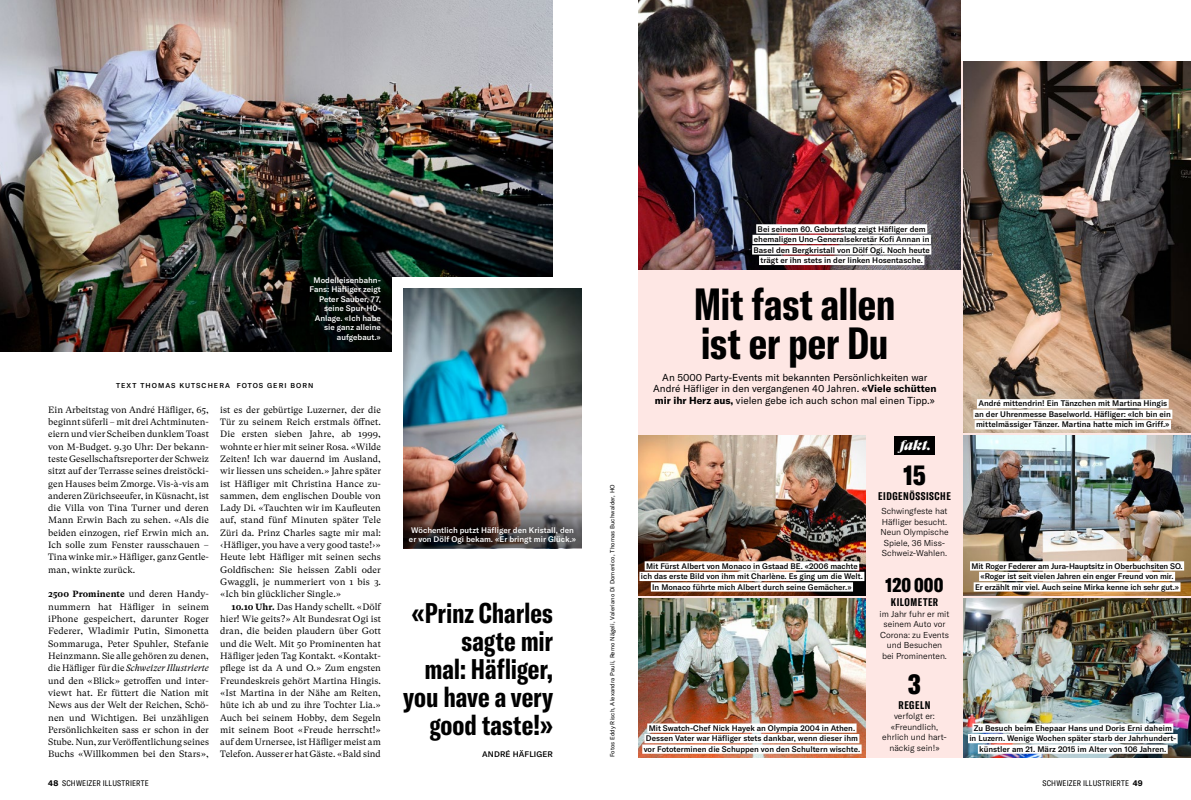
<style>
.page{position:relative;width:1191px;height:800px;background:#fff}
.page>*{position:absolute;margin:0;border:0;box-sizing:border-box;transform-origin:0 0}
._200_Tit_GTAmComp_50{font:700 extra-condensed 44.4px/38.9px "GT America";letter-spacing:-.01em;color:#000}
._703_Quote_GTAmComp{font:700 extra-condensed 28px/28px "GT America";color:#000;text-align:right}
._1000_Zahl_GTAmComp{font:900 extra-condensed 28px "GT America";color:#000}
._1000_Zahl_GTAmComp-2{font:900 extra-condensed 20px "GT America";letter-spacing:.005em;color:#000}
._100_Vorzeile_GTSupD{font:italic 14px "GT Super Display Super";color:#fff}
._900_Box_Tit_GTAmCom{font:700 extra-condensed 11px "GT America";letter-spacing:.05em;color:#000}
._1000_Zahl_GTAmComp-3{font:700 extra-condensed 11px "GT America";letter-spacing:.05em;color:#000}
._301_Lead_GTAm_2Stof{font:10px/11.5px "GT America";color:#000;text-align:center}
._500_LT_GTSupText_BS{font:9.2px/12.3px "GT Super Text";letter-spacing:.005em;color:#000;text-align:justify}
._500_LT_GTSupText_BS-2{font:700 9px "GT Super Text";letter-spacing:.005em;color:#000}
._901_Box_Txt_GTAm_FS{font:300 8.5px/10.5px "GT America";color:#000;text-align:center}
._800_Legi_GTAm_Med_m{font:500 8px "GT America";color:#000}
._800_Legi_GTAm_Med_x{font:500 8px/9.5px "GT America";color:#fff;text-align:right}
.t1{font:condensed 8px "GT America";letter-spacing:.025em;color:#000}
._704_Quote_Name_x10{font:500 8px "GT America";letter-spacing:.015em;color:#000}
._401_AUTOR_GTAm_x07{font:500 7px "GT America";letter-spacing:.15em;color:#000}
._400_Fotobyline_GTAm{font:6px "GT America";letter-spacing:.015em;color:#000}
.s1{font-weight:700;font-size:9px}
.s2{font-weight:400;font-size:9.2px}
.s3{font-style:italic}
.s4{font-weight:700}
.s5{font-weight:700;font-stretch:normal}
</style>
<div class="page">
<div style="left:638px;top:61px;width:553px;height:696px;background:#fee7e4"></div>
<img style="left:0;top:0;width:553px;height:351px">
<div style="left:392px;top:277px;width:189px;height:131px;background:#fff"></div>
<img style="left:403px;top:288px;width:178px;height:186px">
<img style="left:403px;top:474px;width:178px;height:74px">
<img style="left:638px;top:436px;width:228px;height:159px">
<img style="left:963px;top:436px;width:228px;height:159px">
<img style="left:638px;top:0;width:322px;height:269px">
<img style="left:638px;top:598px;width:228px;height:159px">
<img style="left:963px;top:598px;width:228px;height:159px">
<img style="left:963px;top:61px;width:228px;height:371px">
<div style="left:894px;top:436px;width:40px;height:18px;background:#000"></div>
<div style="left:977px;top:399px;width:191px;height:9px;background:#fff"></div>
<div style="left:973px;top:409px;width:199px;height:10px;background:#fff"></div>
<div style="left:974px;top:420px;width:197px;height:9px;background:#fff"></div>
<div style="left:756px;top:224px;width:171px;height:9px;background:#fff"></div>
<div style="left:752px;top:235px;width:179px;height:9px;background:#fff"></div>
<div style="left:752px;top:245px;width:179px;height:9px;background:#fff"></div>
<div style="left:759px;top:256px;width:165px;height:9px;background:#fff"></div>
<div style="left:970px;top:561px;width:214px;height:9px;background:#fff"></div>
<div style="left:979px;top:571px;width:196px;height:10px;background:#fff"></div>
<div style="left:973px;top:582px;width:207px;height:9px;background:#fff"></div>
<div style="left:644px;top:561px;width:215px;height:9px;background:#fff"></div>
<div style="left:639px;top:571px;width:225px;height:10px;background:#fff"></div>
<div style="left:651px;top:582px;width:202px;height:9px;background:#fff"></div>
<div style="left:972px;top:723px;width:201px;height:9px;background:#fff"></div>
<div style="left:968px;top:733px;width:209px;height:10px;background:#fff"></div>
<div style="left:978px;top:744px;width:189px;height:9px;background:#fff"></div>
<div style="left:647px;top:723px;width:209px;height:9px;background:#fff"></div>
<div style="left:644px;top:733px;width:215px;height:10px;background:#fff"></div>
<div style="left:642px;top:744px;width:219px;height:9px;background:#fff"></div>
<p class="_800_Legi_GTAm_Med_x" style="left:309px;top:275px;width:73px">Modelleisenbahn-<br>Fans: Häfliger zeigt<br>Peter Sauber, 77, seine Spur-H0-<br>Anlage. «Ich habe sie ganz alleine aufgebaut.»</p>
<p class="_401_AUTOR_GTAm_x07" style="left:116px;top:381px;width:199px">TEXT THOMAS KUTSCHERA FOTOS GERI BORN</p>
<p class="_500_LT_GTSupText_BS" style="left:220px;top:403px;width:162px">ist es der gebürtige Luzerner, der die Tür zu seinem Reich erstmals öffnet.<br>Die ersten sieben Jahre, ab 1999, wohnte er hier mit seiner Rosa. «Wilde Zeiten! Ich war dauernd im Ausland, wir liessen uns scheiden.» Jahre später ist Häfliger mit Christina Hance zu&shy;sammen, dem englischen Double von Lady Di. «Tauchten wir im Kaufleuten auf, stand fünf Minuten später Tele Züri da. Prinz Charles sagte mir mal: ‹Häf-liger, you have a very good taste!›» Heute lebt Häfliger mit seinen sechs Goldfischen: Sie heissen Zabli oder Gwaggli, je nummeriert von 1 bis 3. «Ich bin glücklicher Single.»</p>
<p class="_500_LT_GTSupText_BS" style="left:220px;top:600px;width:162px;text-indent:11px"><span class="s1">10.10 Uhr.</span> Das Handy schellt. «Dölf hier! Wie geits?» Alt Bundesrat Ogi ist dran, die beiden plaudern über Gott und die Welt. Mit 50 Prominenten hat Häfliger jeden Tag Kontakt. «Kontakt&shy;pflege ist da A und O.» Zum engsten Freundeskreis gehört Martina Hingis. «Ist Martina in der Nähe am Reiten, hüte ich ab und zu ihre Tochter Lia.» Auch bei seinem Hobby, dem Segeln mit seinem Boot «Freude herrscht!» auf dem Urnersee, ist Häfliger meist am Telefon. Ausser er hat Gäste. «Bald sind</p>
<p class="_703_Quote_GTAmComp" style="left:403px;top:598px;width:151px">«Prinz Charles sagte mir<br>mal: Häfliger, you have a very good taste!»</p>
<p class="_500_LT_GTSupText_BS" style="left:48px;top:403px;width:162px">Ein Arbeitstag von André Häfliger, 65, beginnt süferli – mit drei Achtminuten&shy;eiern und vier Scheiben dunklem Toast von M-Budget. 9.30 Uhr: Der bekann&shy;teste Gesellschaftsreporter der Schweiz sitzt auf der Terrasse seines dreistöcki&shy;gen Hauses beim Zmorge. Vis-à-vis am anderen Zürichseeufer, in Küsnacht, ist die Villa von Tina Turner und deren Mann Erwin Bach zu sehen. «Als die beiden einzogen, rief Erwin mich an.<br>Ich solle zum Fenster rausschauen – Tina winke mir.» Häfliger, ganz Gentle&shy;man, winkte zurück.</p>
<p class="_500_LT_GTSupText_BS-2" style="left:48px;top:589px;width:162px">2500 Prominente <span class="s2">und deren Handy-</span></p>
<p class="_500_LT_GTSupText_BS" style="left:48px;top:600px;width:162px">nummern hat Häfliger in seinem iPhone gespeichert, darunter Roger Federer, Wladimir Putin, Simonetta Sommaruga, Peter Spuhler, Stefanie Heinzmann. Sie alle gehören zu denen, die Häfliger für die <span class="s3">Schweizer Illustrierte </span>und den «Blick» getroffen und inter&shy;viewt hat. Er füttert die Nation mit News aus der Welt der Reichen, Schö&shy;nen und Wichtigen. Bei unzähligen Persönlichkeiten sass er schon in der Stube. Nun, zur Veröffentlichung seines Buchs «Willkommen bei den Stars»,</p>
<p class="_800_Legi_GTAm_Med_x" style="left:409px;top:525px;width:169px;text-align:left">Wöchentlich putzt Häfliger den Kristall, den er von Dölf Ogi bekam. «Er bringt mir Glück.»</p>
<p class="_704_Quote_Name_x10" style="left:482px;top:749px;width:72px">ANDRÉ HÄFLIGER</p>
<p class="_400_Fotobyline_GTAm" style="left:609px;top:757px;width:274px;rotate:-90deg">Fotos Eddy Risch, Alexandra Pauli, Remo Nägeli, Valeriano Di Domenico, Thomas Buchwalder, HO</p>
<p class="_800_Legi_GTAm_Med_m" style="left:757px;top:224px;width:170px">Bei seinem 60. Geburtstag zeigt Häfliger dem</p>
<p class="_800_Legi_GTAm_Med_m" style="left:754px;top:234px;width:177px">ehemaligen Uno-Generalsekretär Kofi Annan in</p>
<p class="_800_Legi_GTAm_Med_m" style="left:753px;top:245px;width:178px">Basel den Bergkristall von Dölf Ogi. Noch heute</p>
<p class="_800_Legi_GTAm_Med_m" style="left:760px;top:255px;width:164px">trägt er ihn stets in der linken Hosentasche.</p>
<p class="_200_Tit_GTAmComp_50" style="left:694px;top:285px;width:203px">Mit fast allen ist er per Du</p>
<p class="_301_Lead_GTAm_2Stof" style="left:653px;top:371px;width:285px">An 5000 Party-Events mit bekannten Persönlichkeiten war<br>André Häfliger in den vergangenen 40 Jahren. <span class="s4">«Viele schütten mir ihr Herz aus,</span> vielen gebe ich auch schon mal einen Tipp.»</p>
<p class="_800_Legi_GTAm_Med_m" style="left:646px;top:560px;width:213px">Mit Fürst Albert von Monaco in Gstaad BE. «2006 machte</p>
<p class="_800_Legi_GTAm_Med_m" style="left:641px;top:571px;width:224px">ich das erste Bild von ihm mit Charlène. Es ging um die Welt.</p>
<p class="_800_Legi_GTAm_Med_m" style="left:652px;top:581px;width:201px">In Monaco führte mich Albert durch seine Gemächer.»</p>
<p class="_800_Legi_GTAm_Med_m" style="left:648px;top:723px;width:208px">Mit Swatch-Chef Nick Hayek an Olympia 2004 in Athen.</p>
<p class="_800_Legi_GTAm_Med_m" style="left:646px;top:733px;width:214px">Dessen Vater war Häfliger stets dankbar, wenn dieser ihm</p>
<p class="_800_Legi_GTAm_Med_m" style="left:643px;top:744px;width:218px">vor Fototerminen die Schuppen von den Schultern wischte.</p>
<p class="_100_Vorzeile_GTSupD" style="left:900px;top:437px;width:33px">fakt.</p>
<p class="_1000_Zahl_GTAmComp" style="left:903px;top:458px;width:23px">15</p>
<p class="_1000_Zahl_GTAmComp-3" style="left:878px;top:489px;width:74px">EIDGENÖSSISCHE</p>
<p class="_901_Box_Txt_GTAm_FS" style="left:880px;top:506px;width:70px">Schwingfeste hat<br>Häfliger besucht.<br>Neun Olympische<br>Spiele, 36 Miss-<br>Schweiz-Wahlen.</p>
<p class="_1000_Zahl_GTAmComp-2" style="left:885px;top:572px;width:59px">120 000</p>
<p class="_900_Box_Tit_GTAmCom" style="left:891px;top:595px;width:49px">KILOMETER</p>
<p class="_901_Box_Txt_GTAm_FS" style="left:879px;top:608px;width:71px">im Jahr fuhr er mit seinem Auto vor<br>Corona: zu Events und Besuchen<br>bei Prominenten.</p>
<p class="_1000_Zahl_GTAmComp" style="left:908px;top:666px;width:14px">3</p>
<p class="_900_Box_Tit_GTAmCom" style="left:898px;top:698px;width:33px">REGELN</p>
<p class="_901_Box_Txt_GTAm_FS" style="left:882px;top:710px;width:65px">verfolgt er: «Freundlich, ehrlich und hart&shy;näckig sein!»</p>
<p class="_800_Legi_GTAm_Med_m" style="left:978px;top:398px;width:190px">André mittendrin! Ein Tänzchen mit Martina Hingis</p>
<p class="_800_Legi_GTAm_Med_m" style="left:974px;top:409px;width:198px">an der Uhrenmesse Baselworld. Häfliger: «Ich bin ein</p>
<p class="_800_Legi_GTAm_Med_m" style="left:976px;top:419px;width:195px">mittelmässiger Tänzer. Martina hatte mich im Griff.»</p>
<p class="_800_Legi_GTAm_Med_m" style="left:971px;top:560px;width:213px">Mit Roger Federer am Jura-Hauptsitz in Oberbuchsiten SO.</p>
<p class="_800_Legi_GTAm_Med_m" style="left:980px;top:571px;width:195px">«Roger ist seit vielen Jahren ein enger Freund von mir.</p>
<p class="_800_Legi_GTAm_Med_m" style="left:975px;top:581px;width:205px">Er erzählt mir viel. Auch seine Mirka kenne ich sehr gut.»</p>
<p class="_800_Legi_GTAm_Med_m" style="left:973px;top:723px;width:199px">Zu Besuch beim Ehepaar Hans und Doris Erni daheim</p>
<p class="_800_Legi_GTAm_Med_m" style="left:969px;top:733px;width:208px">in Luzern. Wenige Wochen später starb der Jahrhundert-</p>
<p class="_800_Legi_GTAm_Med_m" style="left:979px;top:744px;width:189px">künstler am 21. März 2015 im Alter von 106 Jahren.</p>
<p class="t1" style="left:48px;top:778px;width:102px"><span class="s5">48</span> SCHWEIZER ILLUSTRIERTE</p>
<p class="t1" style="left:1042px;top:778px;width:102px">SCHWEIZER ILLUSTRIERTE <span class="s5">49</span></p>
</div>
